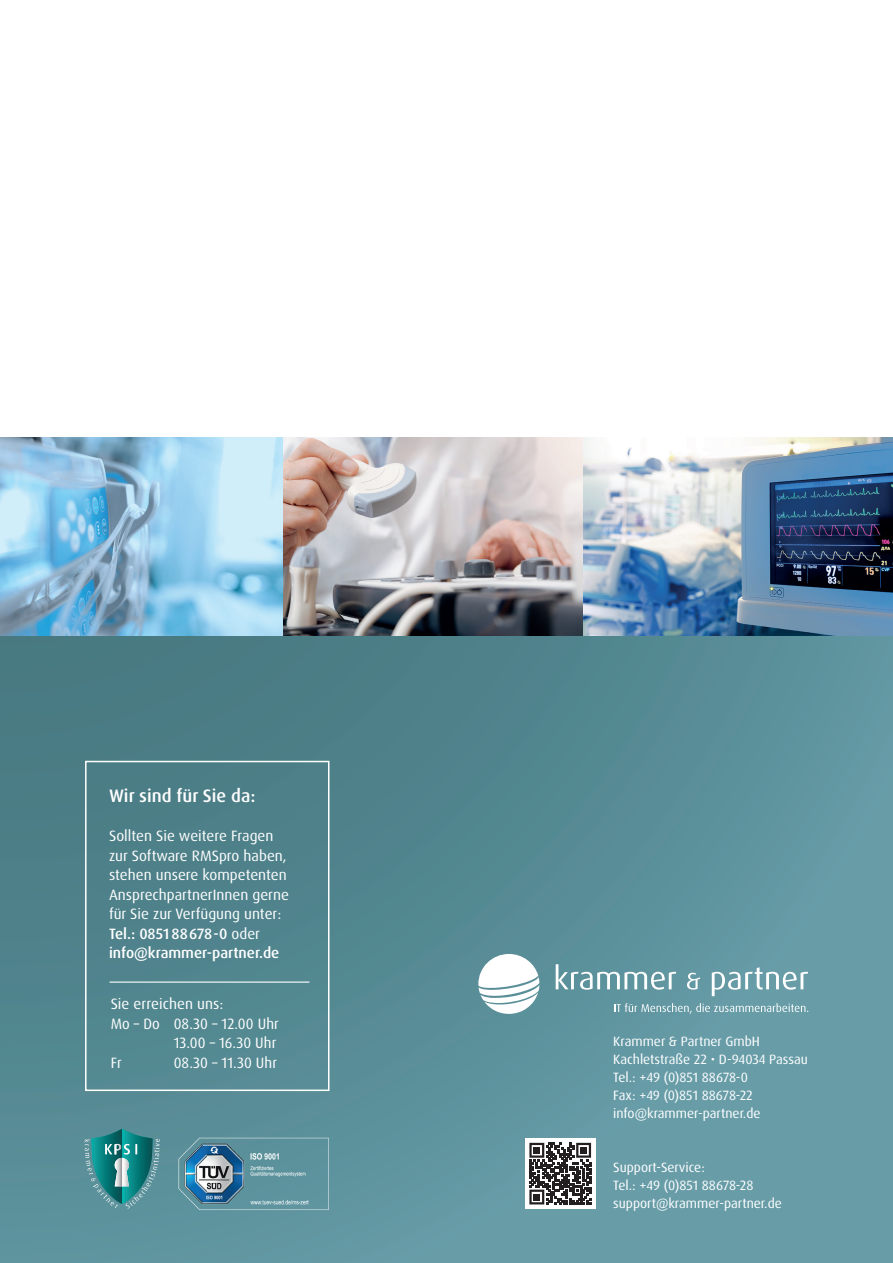
<style>
.page{position:relative;width:893px;height:1263px;background:#fff}
.page>*{position:absolute;margin:0;border:0;box-sizing:border-box;transform-origin:0 0}
.t1{font:500 18px "Dax OT";color:#fff}
.t2{font:15px/19.5px "Dax OT";color:#fff}
.t3{font:13.5px/18px "Dax OT";color:#fff}
.s1{font-weight:500}
</style>
<div class="page">
<svg style="left:0;top:635px;width:893px;height:628px;background:#588d96"></svg>
<svg style="left:556px;top:964px;width:120px;height:26px"></svg>
<svg style="left:687px;top:973px;width:13px;height:16px"></svg>
<svg style="left:712px;top:967px;width:96px;height:29px"></svg>
<svg style="left:614px;top:1003px;width:194px;height:11px;background:#82adb6"></svg>
<svg style="left:478px;top:954px;width:61px;height:60px"></svg>
<img style="left:0;top:438px;width:584px;height:197px">
<img style="left:584px;top:438px;width:309px;height:197px">
<img style="left:178px;top:1138px;width:152px;height:72px">
<svg style="left:84px;top:1129px;width:76px;height:79px;background:#418f92"></svg>
<svg style="left:525px;top:1138px;width:70px;height:71px"></svg>
<svg style="left:529px;top:1143px;width:62px;height:61px"></svg>
<div style="left:85px;top:761px;width:244px;height:330px;border:2px solid #fff"></div>
<hr style="left:109px;top:981px;width:200px;height:2px;background:#fff">
<p class="t1" style="left:109px;top:784px;width:148px">Wir sind für Sie da:</p>
<p class="t2" style="left:109px;top:826px;width:181px">Sollten Sie weitere Fragen zur Software RMSpro haben, stehen unsere kompetenten<br>AnsprechpartnerInnen gerne für Sie zur Verfügung unter:<br><span class="s1">Tel.: 0851 88678-0</span> oder <span class="s1">info@krammer-partner.de</span></p>
<p class="t2" style="left:111px;top:994px;width:114px">Sie erreichen uns:</p>
<p class="t2" style="left:111px;top:1014px;width:170px">Mo – Do 08.30 – 12.00 Uhr</p>
<p class="t2" style="left:174px;top:1033px;width:104px">13.00 – 16.30 Uhr</p>
<p class="t2" style="left:111px;top:1053px;width:12px">Fr</p>
<p class="t2" style="left:174px;top:1053px;width:105px">08.30 – 11.30 Uhr</p>
<p class="t3" style="left:613px;top:1032px;width:196px">Krammer &amp; Partner GmbH<br>Kachletstraße 22 • D-94034 Passau<br>Tel.: +49 (0)851 88678-0<br>Fax: +49 (0)851 88678-22 info@krammer-partner.de</p>
<p class="t3" style="left:613px;top:1158px;width:170px">Support-Service:<br>Tel.: +49 (0)851 88678-28 support@krammer-partner.de</p>
</div>
